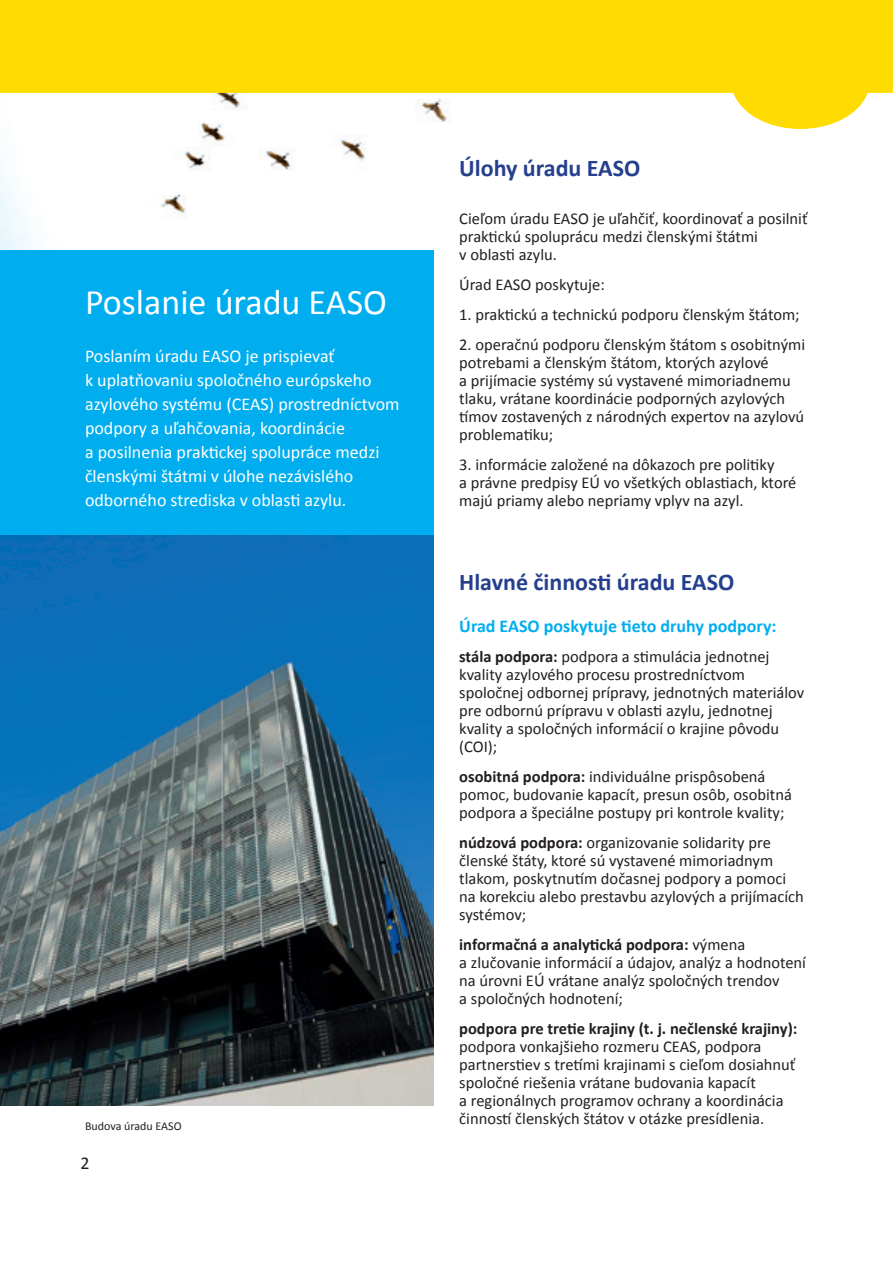
<style>
.page{position:relative;width:893px;height:1263px;background:#fff}
.page>*{position:absolute;margin:0;border:0;box-sizing:border-box;transform-origin:0 0}
.T1_neg{font:36px "Calibri";color:#fff}
.body{font:700 24px "Calibri";color:#253f8e}
.T2{font:700 24px "Calibri";color:#253f8e}
.body_box{font:18px/24px "Calibri";color:#fff}
.T4{font:700 18px "Calibri";color:#00aeef}
.t1{font:18px "Calibri";color:#231f20}
.body-2{font:16.5px/18px "Calibri";color:#231f20}
.t2{font:12px "Calibri";color:#231f20}
.s1{font-weight:700}
</style>
<div class="page">
<img style="left:0;top:129px;width:366px;height:121px">
<svg style="left:0;top:0;width:893px;height:129px;fill:#ffdc01"></svg>
<div style="left:0;top:250px;width:434px;height:463px;background:#00aeef"></div>
<img style="left:0;top:536px;width:434px;height:570px">
<p class="T1_neg" style="left:85px;top:279px;width:304px">Poslanie úradu EASO</p>
<p class="body_box" style="left:85px;top:343px;width:316px">Poslaním úradu EASO je prispievať<br>k uplatňovaniu spoločného európskeho azylového systému (CEAS) prostredníctvom podpory a uľahčovania, koordinácie<br>a posilnenia praktickej spolupráce medzi členskými štátmi v úlohe nezávislého odborného strediska v oblasti azylu.</p>
<p class="t2" style="left:85px;top:1118px;width:98px">Budova úradu EASO</p>
<p class="t1" style="left:80px;top:1152px;width:11px">2</p>
<p class="T2" style="left:459px;top:152px;width:183px">Úlohy úradu EASO</p>
<p class="body-2" style="left:459px;top:208px;width:350px">Cieľom úradu EASO je uľahčiť, koordinovať a posilniť praktickú spoluprácu medzi členskými štátmi<br>v oblasti azylu.</p>
<p class="body-2" style="left:459px;top:274px;width:147px">Úrad EASO poskytuje:</p>
<p class="body-2" style="left:459px;top:304px;width:342px">1. praktickú a technickú podporu členským štátom;</p>
<p class="body-2" style="left:459px;top:334px;width:347px">2. operačnú podporu členským štátom s osobitnými potrebami a členským štátom, ktorých azylové<br>a prijímacie systémy sú vystavené mimoriadnemu tlaku, vrátane koordinácie podporných azylových tímov zostavených z národných expertov na azylovú problematiku;</p>
<p class="body-2" style="left:459px;top:454px;width:339px">3. informácie založené na dôkazoch pre politiky<br>a právne predpisy EÚ vo všetkých oblastiach, ktoré majú priamy alebo nepriamy vplyv na azyl.</p>
<p class="body" style="left:459px;top:566px;width:277px">Hlavné činnosti úradu EASO</p>
<p class="T4" style="left:459px;top:614px;width:319px">Úrad EASO poskytuje tieto druhy podpory:</p>
<p class="body-2" style="left:459px;top:646px;width:347px"><span class="s1">stála podpora:</span> podpora a stimulácia jednotnej kvality azylového procesu prostredníctvom spoločnej odbornej prípravy, jednotných materiálov pre odbornú prípravu v oblasti azylu, jednotnej kvality a spoločných informácií o krajine pôvodu (COI);</p>
<p class="body-2" style="left:459px;top:766px;width:334px"><span class="s1">osobitná podpora:</span> individuálne prispôsobená pomoc, budovanie kapacít, presun osôb, osobitná podpora a špeciálne postupy pri kontrole kvality;</p>
<p class="body-2" style="left:459px;top:832px;width:346px"><span class="s1">núdzová podpora:</span> organizovanie solidarity pre členské štáty, ktoré sú vystavené mimoriadnym tlakom, poskytnutím dočasnej podpory a pomoci na korekciu alebo prestavbu azylových a prijímacích systémov;</p>
<p class="body-2" style="left:459px;top:934px;width:348px"><span class="s1">informačná a analytická podpora:</span> výmena<br>a zlučovanie informácií a údajov, analýz a hodnotení na úrovni EÚ vrátane analýz spoločných trendov<br>a spoločných hodnotení;</p>
<p class="body-2" style="left:459px;top:1018px;width:340px"><span class="s1">podpora pre tretie krajiny (t. j. nečlenské krajiny): </span>podpora vonkajšieho rozmeru CEAS, podpora partnerstiev s tretími krajinami s cieľom dosiahnuť spoločné riešenia vrátane budovania kapacít<br>a regionálnych programov ochrany a koordinácia činností členských štátov v otázke presídlenia.</p>
</div>
